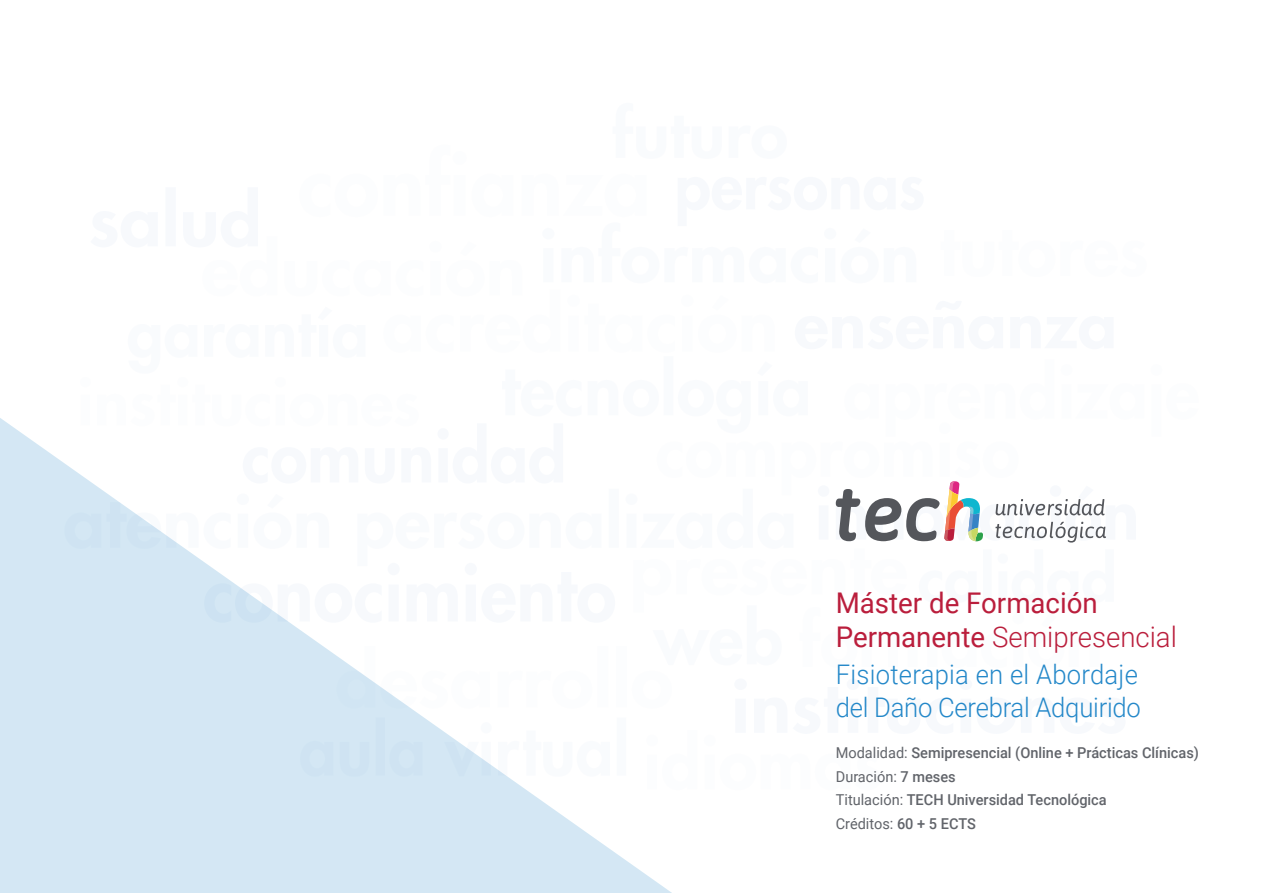
<style>
.page{position:relative;width:1263px;height:893px;background:#fff}
.page>*{position:absolute;margin:0;border:0;box-sizing:border-box;transform-origin:0 0}
.t1{font:28.5px/34.2px "Roboto";color:#ba1e3c}
.t2{font:300 27px/33px "Roboto";letter-spacing:-.01em;color:#2488c9;scale:.95 1}
.t3{font:500 15px/23.7px "Roboto";color:#61646a}
.s1{font-weight:300}
.s2{font-weight:400}
</style>
<div class="page">
<svg style="left:0;top:418px;width:672px;height:475px;background:#d8e9f5"></svg>
<svg style="left:64px;top:418px;width:1042px;height:372px"></svg>
<h1 class="t1" style="left:836px;top:584px;width:343px">Máster de Formación<br>Permanente <span class="s1">Semipresencial</span></h1>
<h2 class="t2" style="left:836px;top:657px;width:323px">Fisioterapia en el Abordaje del Daño Cerebral Adquirido</h2>
<p class="t3" style="left:836px;top:740px;width:365px"><span class="s2">Modalidad:</span> Semipresencial (Online + Prácticas Clínicas)<br><span class="s2">Duración:</span> 7 meses<br><span class="s2">Titulación:</span> TECH Universidad Tecnológica<br><span class="s2">Créditos:</span> 60 + 5 ECTS</p>
</div>
